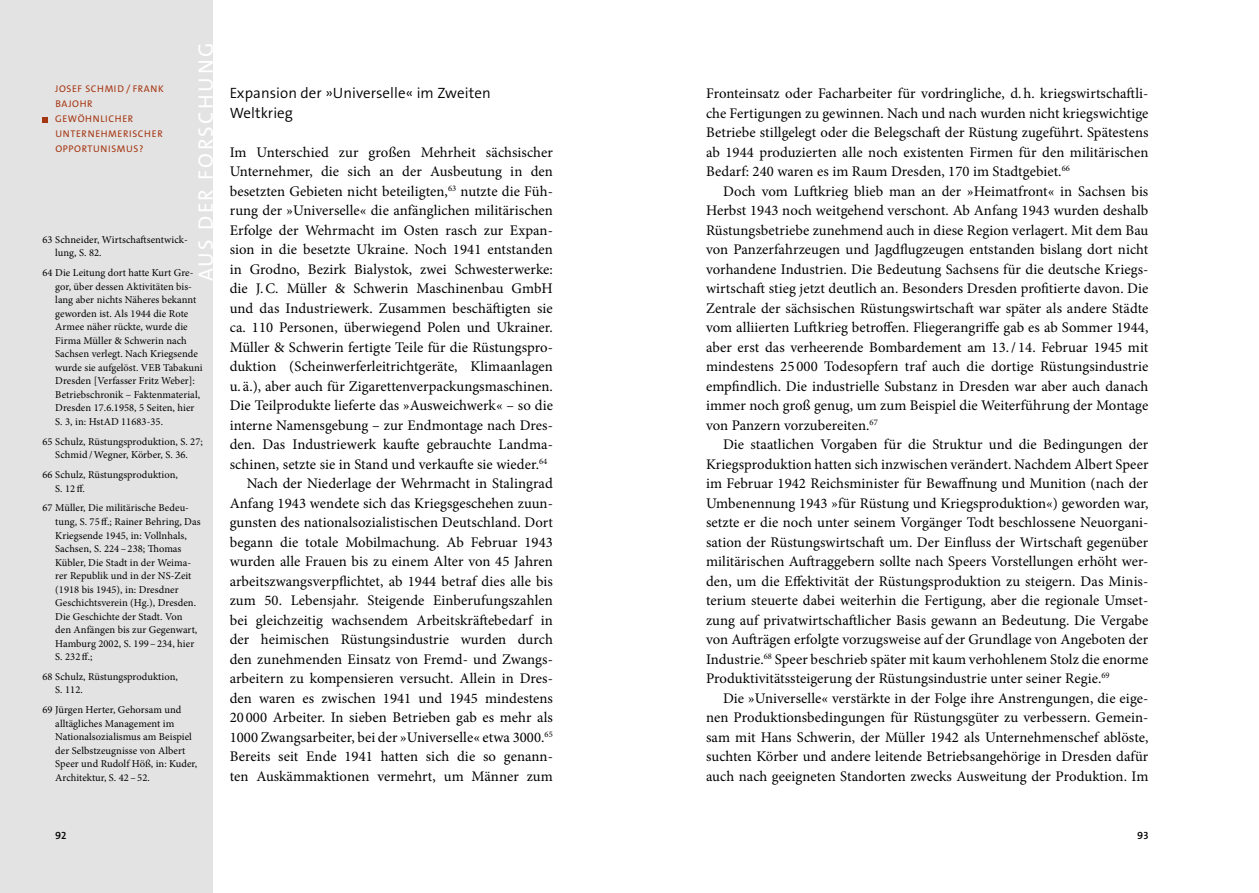
<style>
.page{position:relative;width:1259px;height:893px;background:#fff}
.page>*{position:absolute;margin:0;border:0;box-sizing:border-box;transform-origin:0 0}
.t1{font:21px "The Sans Os F";letter-spacing:.115em;color:#fff}
.t2{font:300 15px/19.5px "The Sans Os F";letter-spacing:.005em;color:#000}
.t3{font:14.7px/19.5px "Minion Pro";letter-spacing:.005em;color:#000;text-align:justify}
.t4{font:10.5px/13.5px "Minion Pro";letter-spacing:.005em;color:#000}
.t5{font:600 10.5px "The Sans Os F";color:#000}
.t6{font:9.75px/15px "The Sans Os F";letter-spacing:.065em;color:#a53612}
</style>
<div class="page">
<div style="left:0;top:0;width:213px;height:893px;background:#e3e3e3"></div>
<svg style="left:43px;top:117px;width:5px;height:5px"></svg>
<h1 class="t1" style="left:192px;top:281px;width:240px;rotate:-90deg">AUS DER FORSCHUNG</h1>
<p class="t6" style="left:55px;top:82px;width:110px">JOSEF SCHMID / FRANK<br>BAJOHR<br>GEWÖH NLICH ER<br>UNTERNEHMERISCH ER<br>OPPORTUNISMUS?</p>
<p class="t4" style="left:55px;top:233px;width:134px;text-indent:-13px">63 Schneider, Wirtschaftsentwick&shy;lung, S. 82.</p>
<p class="t4" style="left:55px;top:266px;width:149px;text-indent:-13px">64 Die Leitung dort hatte Kurt Gre&shy;gor, über dessen Aktivitäten bis&shy;lang aber nichts Näheres bekannt geworden ist. Als 1944 die Rote<br>Armee näher rückte, wurde die<br>Firma Müller &amp; Schwerin nach<br>Sachsen verlegt. Nach Kriegsende wurde sie aufgelöst. VEB Tabakuni<br>Dresden [Verfasser Fritz Weber]:<br>Betriebschronik – Faktenmaterial,<br>Dresden 17.6.1958, 5 Seiten, hier<br>S. 3, in: HstAD 11683-35.</p>
<p class="t4" style="left:43px;top:435px;width:162px;text-align:center">65 Schulz, Rüstungsproduktion, S. 27;<br>Schmid /Wegner, Körber, S. 36.</p>
<p class="t4" style="left:55px;top:468px;width:124px;text-indent:-13px">66 Schulz, Rüstungsproduktion,<br>S. 12ff.</p>
<p class="t4" style="left:55px;top:501px;width:147px;text-indent:-13px">67 Müller, Die militärische Bedeu&shy;tung, S. 75ff.; Rainer Behring, Das<br>Kriegsende 1945, in: Vollnhals,<br>Sachsen, S. 224 – 238; Thomas<br>Kübler, Die Stadt in der Weima&shy;rer Republik und in der NS-Zeit (1918 bis 1945), in: Dresdner<br>Geschichtsverein (Hg.), Dresden.<br>Die Geschichte der Stadt. Von den Anfängen bis zur Gegenwart,<br>Hamburg 2002, S. 199 – 234, hier<br>S. 232ff.;</p>
<p class="t4" style="left:55px;top:670px;width:124px;text-indent:-13px">68 Schulz, Rüstungsproduktion,<br>S. 112.</p>
<p class="t4" style="left:55px;top:703px;width:144px;text-indent:-13px">69 Jürgen Herter, Gehorsam und alltägliches Management im<br>Nationalsozialismus am Beispiel der Selbstzeugnisse von Albert<br>Speer und Rudolf Höß, in: Kuder,<br>Architektur, S. 42 – 52.</p>
<p class="t2" style="left:230px;top:83px;width:262px">Expansion der »U niverselle« im Zweiten -Weltkrieg</p>
<p class="t3" style="left:230px;top:142px;width:325px">Im Unterschied zur großen Mehrheit sächsischer</p>
<p class="t3" style="left:230px;top:162px;width:325px">Unternehmer, die sich an der Ausbeutung in den</p>
<p class="t3" style="left:230px;top:181px;width:325px">besetzten Gebieten nicht beteiligten,<sup>63</sup> nutzte die Füh-</p>
<p class="t3" style="left:230px;top:201px;width:325px">rung der »Universelle« die anfänglichen militärischen</p>
<p class="t3" style="left:230px;top:220px;width:323px">Erfolge der Wehrmacht im Osten rasch zur Expan-</p>
<p class="t3" style="left:230px;top:240px;width:325px">sion in die besetzte Ukraine. Noch 1941 entstanden</p>
<p class="t3" style="left:230px;top:259px;width:325px">in Grodno, Bezirk Bialystok, zwei Schwesterwerke:</p>
<p class="t3" style="left:230px;top:279px;width:325px">die J.C. Müller &amp; Schwerin Maschinenbau GmbH</p>
<p class="t3" style="left:230px;top:298px;width:325px">und das Industriewerk. Zusammen beschäftigten sie</p>
<p class="t3" style="left:230px;top:318px;width:325px">ca. 110 Personen, überwiegend Polen und Ukrainer.</p>
<p class="t3" style="left:230px;top:337px;width:325px">Müller &amp; Schwerin fertigte Teile für die Rüstungspro-</p>
<p class="t3" style="left:230px;top:357px;width:325px">duktion (Scheinwerferleitrichtgeräte, Klimaanlagen</p>
<p class="t3" style="left:230px;top:376px;width:325px">u. ä.), aber auch für Zigarettenverpackungsmaschinen.</p>
<p class="t3" style="left:230px;top:396px;width:325px">Die Teilprodukte lieferte das »Ausweichwerk« – so die</p>
<p class="t3" style="left:230px;top:415px;width:325px">interne Namensgebung – zur Endmontage nach Dres-</p>
<p class="t3" style="left:230px;top:435px;width:325px">den. Das Industriewerk kaufte gebrauchte Landma-</p>
<p class="t3" style="left:230px;top:454px;width:319px">schinen, setzte sie in Stand und verkaufte sie wieder.<sup>64</sup></p>
<p class="t3" style="left:247px;top:474px;width:308px">Nach der Niederlage der Wehrmacht in Stalingrad</p>
<p class="t3" style="left:230px;top:493px;width:325px">Anfang 1943 wendete sich das Kriegsgeschehen zuun-</p>
<p class="t3" style="left:230px;top:513px;width:325px">gunsten des nationalsozialistischen Deutschland. Dort</p>
<p class="t3" style="left:230px;top:532px;width:325px">begann die totale Mobilmachung. Ab Februar 1943</p>
<p class="t3" style="left:230px;top:552px;width:325px">wurden alle Frauen bis zu einem Alter von 45 Jahren</p>
<p class="t3" style="left:230px;top:571px;width:325px">arbeitszwangsverpflichtet, ab 1944 betraf dies alle bis</p>
<p class="t3" style="left:230px;top:591px;width:325px">zum 50. Lebensjahr. Steigende Einberufungszahlen</p>
<p class="t3" style="left:230px;top:610px;width:325px">bei gleichzeitig wachsendem Arbeitskräftebedarf in</p>
<p class="t3" style="left:230px;top:630px;width:325px">der heimischen Rüstungsindustrie wurden durch</p>
<p class="t3" style="left:230px;top:649px;width:323px">den zunehmenden Einsatz von Fremd- und Zwangs-</p>
<p class="t3" style="left:230px;top:669px;width:325px">arbeitern zu kompensieren versucht. Allein in Dres-</p>
<p class="t3" style="left:230px;top:688px;width:325px">den waren es zwischen 1941 und 1945 mindestens</p>
<p class="t3" style="left:230px;top:708px;width:325px">20 000 Arbeiter. In sieben Betrieben gab es mehr als</p>
<p class="t3" style="left:230px;top:727px;width:325px">1000 Zwangsarbeiter, bei der »Universelle« etwa 3000.<sup>65</sup></p>
<p class="t3" style="left:230px;top:747px;width:325px">Bereits seit Ende 1941 hatten sich die so genann-</p>
<p class="t3" style="left:230px;top:766px;width:325px">ten Auskämmaktionen vermehrt, um Männer zum</p>
<p class="t3" style="left:706px;top:84px;width:444px">Fronteinsatz oder Facharbeiter für vordringliche, d. h. kriegswirtschaftli&shy;che Fertigungen zu gewinnen. Nach und nach wurden nicht kriegswichtige Betriebe stillgelegt oder die Belegschaft der Rüstung zugeführt. Spätestens ab 1944 produzierten alle noch existenten Firmen für den militärischen Bedarf: 240 waren es im Raum Dresden, 170 im Stadtgebiet.<sup>66</sup></p>
<p class="t3" style="left:706px;top:181px;width:444px;text-indent:17px">Doch vom Luftkrieg blieb man an der »Heimatfront« in Sachsen bis Herbst 1943 noch weitgehend verschont. Ab Anfang 1943 wurden deshalb Rüstungsbetriebe zunehmend auch in diese Region verlagert. Mit dem Bau von Panzerfahrzeugen und Jagdflugzeugen entstanden bislang dort nicht vorhandene Industrien. Die Bedeutung Sachsens für die deutsche Kriegs&shy;wirtschaft stieg jetzt deutlich an. Besonders Dresden profitierte davon. Die Zentrale der sächsischen Rüstungswirtschaft war später als andere Städte vom alliierten Luftkrieg betroffen. Fliegerangriffe gab es ab Sommer 1944, aber erst das verheerende Bombardement am 13./ 14. Februar 1945 mit mindestens 25 000 Todesopfern traf auch die dortige Rüstungsindustrie empfindlich. Die industrielle Substanz in Dresden war aber auch danach immer noch groß genug, um zum Beispiel die Weiterführung der Montage von Panzern vorzubereiten.<sup>67</sup></p>
<p class="t3" style="left:706px;top:435px;width:444px;text-indent:17px">Die staatlichen Vorgaben für die Struktur und die Bedingungen der Kriegsproduktion hatten sich inzwischen verändert. Nachdem Albert Speer im Februar 1942 Reichsminister für Bewaffnung und Munition (nach der Umbenennung 1943 »für Rüstung und Kriegsproduktion«) geworden war, setzte er die noch unter seinem Vorgänger Todt beschlossene Neuorgani&shy;sation der Rüstungswirtschaft um. Der Einfluss der Wirtschaft gegenüber militärischen Auftraggebern sollte nach Speers Vorstellungen erhöht wer&shy;den, um die Effektivität der Rüstungsproduktion zu steigern. Das Minis&shy;terium steuerte dabei weiterhin die Fertigung, aber die regionale Umset&shy;zung auf privatwirtschaftlicher Basis gewann an Bedeutung. Die Vergabe von Aufträgen erfolgte vorzugsweise auf der Grundlage von Angeboten der Industrie.<sup>68</sup> Speer beschrieb später mit kaum verhohlenem Stolz die enorme Produktivitätssteigerung der Rüstungsindustrie unter seiner Regie.<sup>69</sup></p>
<p class="t3" style="left:706px;top:688px;width:444px;text-indent:17px">Die »Universelle« verstärkte in der Folge ihre Anstrengungen, die eige&shy;nen Produktionsbedingungen für Rüstungsgüter zu verbessern. Gemein&shy;sam mit Hans Schwerin, der Müller 1942 als Unternehmenschef ablöste, suchten Körber und andere leitende Betriebsangehörige in Dresden dafür auch nach geeigneten Standorten zwecks Ausweitung der Produktion. Im</p>
<p class="t5" style="left:55px;top:829px;width:13px">92</p>
<p class="t5" style="left:1137px;top:829px;width:13px">93</p>
</div>
